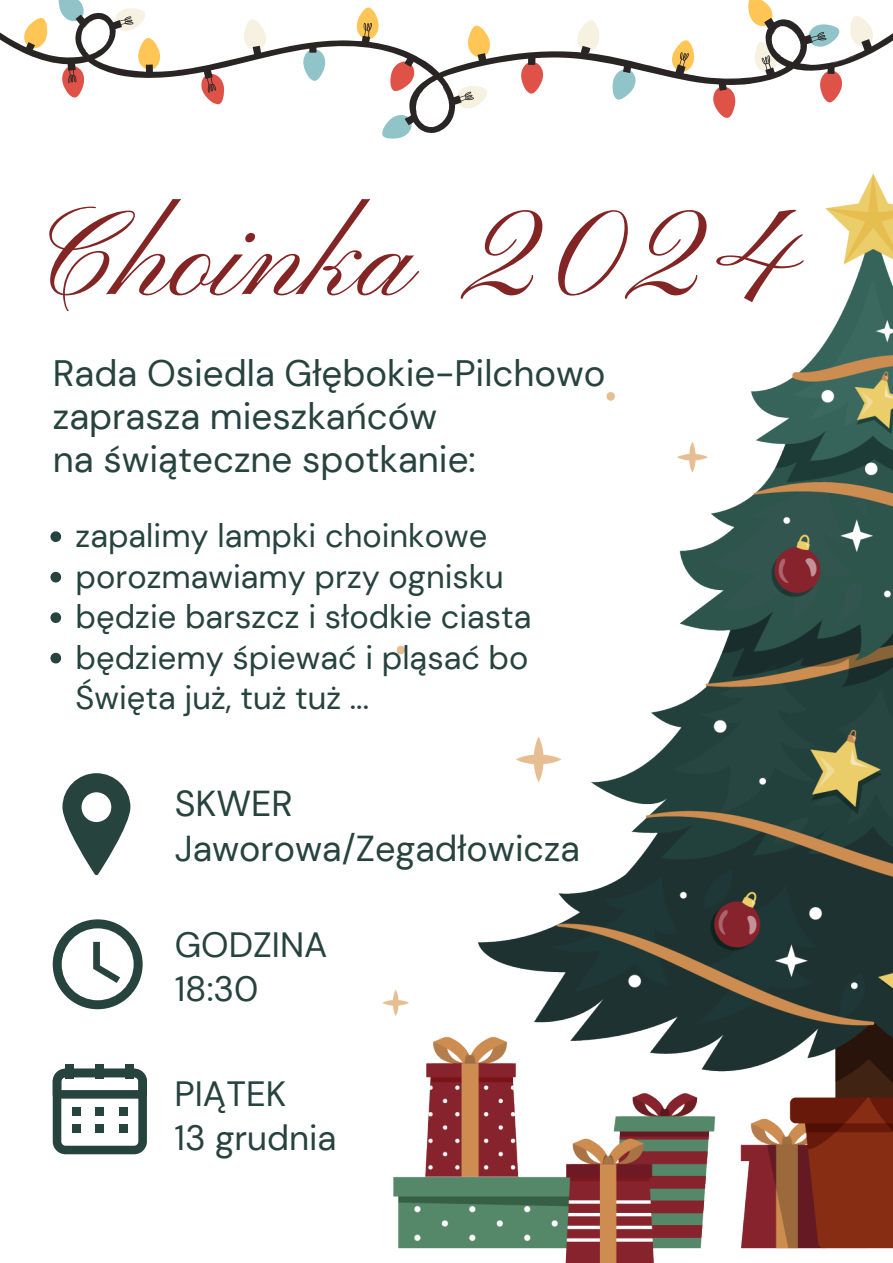
<style>
.page{position:relative;width:893px;height:1263px;background:#fff}
.page>*{position:absolute;margin:0;border:0;box-sizing:border-box;transform-origin:0 0}
.t1{font:123.75px "Pinyon Script";color:#832525}
.t2{font:36.67px/42.8px "DM Sans";color:#27433e}
.t3{font:36px/45px "DM Sans";color:#27433e}
.t4{font:35.03px/43.3px "DM Sans";color:#27433e}
.t5{font:32.7px/40.5px "DM Sans";color:#27433e}
</style>
<div class="page">
<img style="left:383px;top:173px;width:510px;height:1090px">
<svg style="left:53px;top:919px;width:90px;height:90px"></svg>
<svg style="left:53px;top:1069px;width:94px;height:85px"></svg>
<div style="left:66px;top:1064px;width:8px;height:15px;background:#27433e"></div>
<div style="left:96px;top:1064px;width:8px;height:15px;background:#27433e"></div>
<div style="left:125px;top:1064px;width:9px;height:15px;background:#27433e"></div>
<div style="left:72px;top:1107px;width:9px;height:9px;background:#27433e"></div>
<div style="left:72px;top:1124px;width:9px;height:9px;background:#27433e"></div>
<div style="left:96px;top:1107px;width:8px;height:9px;background:#27433e"></div>
<div style="left:96px;top:1124px;width:8px;height:9px;background:#27433e"></div>
<div style="left:119px;top:1107px;width:9px;height:9px;background:#27433e"></div>
<div style="left:119px;top:1124px;width:9px;height:9px;background:#27433e"></div>
<svg style="left:62px;top:773px;width:68px;height:102px"></svg>
<div style="left:82px;top:792px;width:29px;height:30px;background:#fff;border-radius:50%"></div>
<svg style="left:50px;top:531px;width:11px;height:11px"></svg>
<svg style="left:50px;top:572px;width:11px;height:10px"></svg>
<svg style="left:50px;top:612px;width:11px;height:11px"></svg>
<svg style="left:50px;top:653px;width:11px;height:10px"></svg>
<svg style="left:58px;top:0;width:714px;height:139px"></svg>
<svg style="left:0;top:12px;width:893px;height:121px"></svg>
<p class="t1" style="left:40px;top:188px;width:768px">Choinka 2024</p>
<p class="t2" style="left:53px;top:352px;width:554px">Rada Osiedla Głębokie-Pilchowo zaprasza mieszkańców<br>na świąteczne spotkanie:</p>
<p class="t5" style="left:76px;top:516px;width:413px">zapalimy lampki choinkowe</p>
<p class="t5" style="left:76px;top:556px;width:430px">porozmawiamy przy ognisku</p>
<h1 class="t5" style="left:76px;top:597px;width:457px">będzie barszcz i słodkie ciasta</h1>
<h3 class="t5" style="left:76px;top:637px;width:454px">będziemy śpiewać i pląsać bo<br>Święta już, tuż tuż ...</h3>
<p class="t3" style="left:175px;top:781px;width:407px">SKWER<br>Jaworowa/Zegadłowicza</p>
<p class="t4" style="left:175px;top:924px;width:154px">GODZINA<br>18:30</p>
<p class="t4" style="left:174px;top:1073px;width:163px">PIĄTEK<br>13 grudnia</p>
</div>
